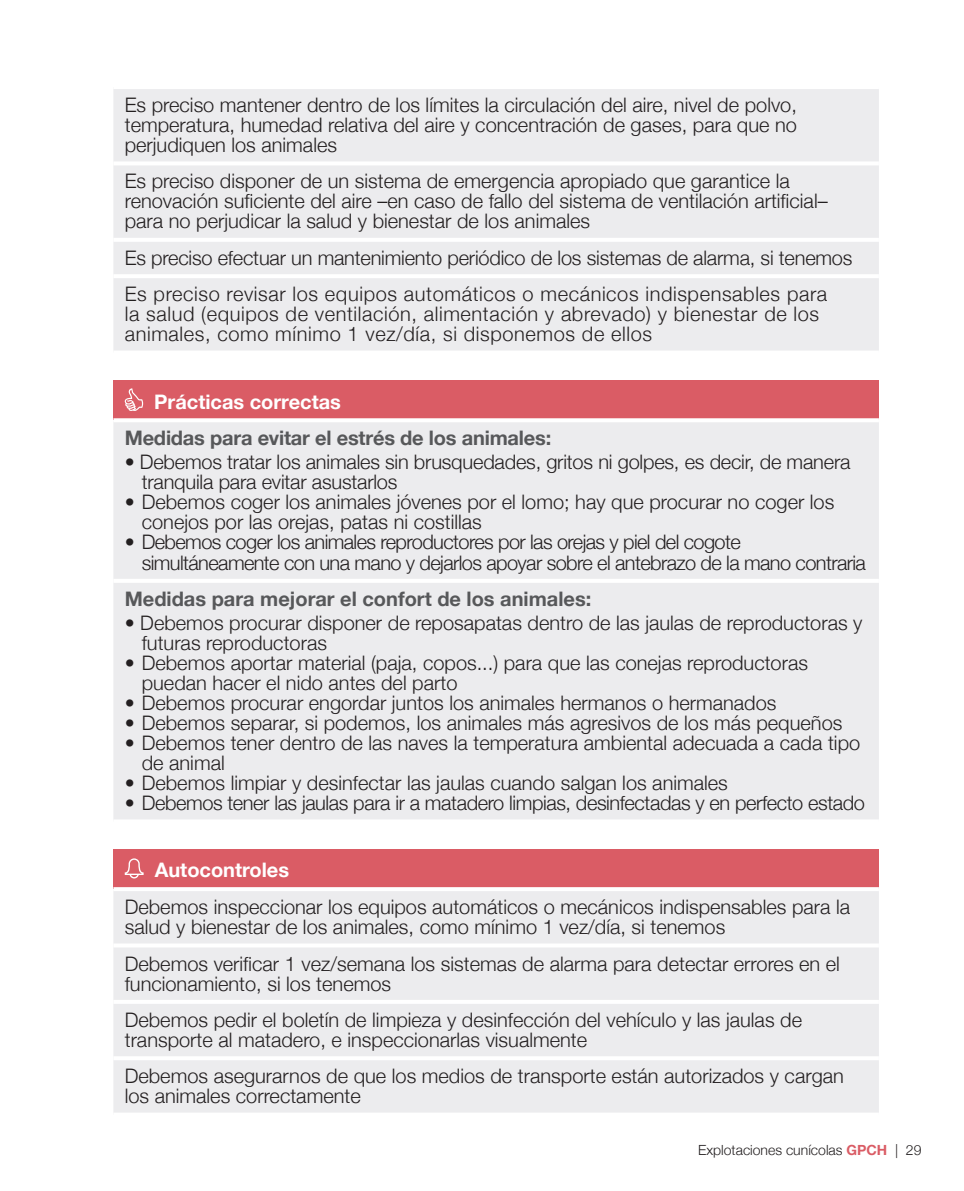
<style>
.page{position:relative;width:964px;height:1191px;background:#fff}
.page>*{position:absolute;margin:0;border:0;box-sizing:border-box;transform-origin:0 0}
.t1{font:300 20px/20px "Helvetica Neue";color:#231f20}
.t2{font:300 20px/20px "Helvetica Neue";letter-spacing:-.03em;color:#231f20}
.t3{font:300 20px/20px "Helvetica Neue";letter-spacing:.03em;color:#231f20}
.t4{font:700 20px "Helvetica Neue";color:#57585a}
.t5{font:300 20px "Helvetica Neue";letter-spacing:-.02em;color:#231f20}
.t6{font:700 20px "Helvetica Neue";color:#fff}
.t7{font:300 14px "Helvetica Neue";color:#231f20}
.s1{font-weight:700;color:#da5c65}
</style>
<div class="page">
<div style="left:113px;top:89px;width:766px;height:261px;background:#ececee"></div>
<hr style="left:113px;top:161px;width:766px;height:4px;background:#fff">
<hr style="left:113px;top:238px;width:766px;height:4px;background:#fff">
<hr style="left:113px;top:274px;width:766px;height:4px;background:#fff">
<div style="left:113px;top:380px;width:766px;height:40px;background:#da5c65"></div>
<div style="left:113px;top:422px;width:766px;height:397px;background:#ececee"></div>
<svg style="left:113px;top:418px;width:766px;height:2px;background:#f9e8e9"></svg>
<hr style="left:113px;top:579px;width:766px;height:4px;background:#fff">
<svg style="left:125px;top:388px;width:18px;height:23px"></svg>
<div style="left:113px;top:849px;width:766px;height:40px;background:#da5c65"></div>
<div style="left:113px;top:891px;width:766px;height:221px;background:#ececee"></div>
<svg style="left:113px;top:887px;width:766px;height:2px;background:#fbf2f3"></svg>
<hr style="left:113px;top:943px;width:766px;height:4px;background:#fff">
<hr style="left:113px;top:1000px;width:766px;height:4px;background:#fff">
<hr style="left:113px;top:1056px;width:766px;height:4px;background:#fff">
<svg style="left:125px;top:858px;width:19px;height:20px"></svg>
<p class="t1" style="left:125px;top:95px;width:674px;text-align:justify">Es preciso mantener dentro de los límites la circulación del aire, nivel de polvo, temperatura, humedad relativa del aire y concentración de gases, para que no perjudiquen los animales</p>
<p class="t1" style="left:125px;top:171px;width:704px">Es preciso disponer de un sistema de emergencia apropiado que garantice la renovación suficiente del aire –en caso de fallo del sistema de ventilación artificial– para no perjudicar la salud y bienestar de los animales</p>
<p class="t1" style="left:125px;top:239px;width:729px;line-height:36.4px">Es preciso efectuar un mantenimiento periódico de los sistemas de alarma, si tenemos<br>Es preciso revisar los equipos automáticos o mecánicos indispensables para</p>
<p class="t3" style="left:125px;top:304px;width:696px">la salud (equipos de ventilación, alimentación y abrevado) y bienestar de los animales, como mínimo 1 vez/día, si disponemos de ellos</p>
<p class="t6" style="left:154px;top:389px;width:188px">Prácticas correctas</p>
<p class="t4" style="left:125px;top:426px;width:428px">Medidas para evitar el estrés de los animales:</p>
<p class="t1" style="left:142px;top:452px;width:710px;text-indent:-17px">• Debemos tratar los animales sin brusquedades, gritos ni golpes, es decir, de manera tranquila para evitar asustarlos</p>
<p class="t1" style="left:142px;top:492px;width:694px;text-indent:-17px">• Debemos coger los animales jóvenes por el lomo; hay que procurar no coger los conejos por las orejas, patas ni costillas</p>
<p class="t2" style="left:142px;top:532px;width:726px;text-indent:-17px">• Debemos coger los animales reproductores por las orejas y piel del cogote simultáneamente con una mano y dejarlos apoyar sobre el antebrazo de la mano contraria</p>
<p class="t4" style="left:125px;top:586px;width:468px">Medidas para mejorar el confort de los animales:</p>
<p class="t1" style="left:142px;top:612px;width:722px;text-indent:-17px">• Debemos procurar disponer de reposapatas dentro de las jaulas de reproductoras y futuras reproductoras</p>
<p class="t1" style="left:142px;top:652px;width:668px;text-indent:-17px">• Debemos aportar material (paja, copos...) para que las conejas reproductoras puedan hacer el nido antes del parto</p>
<p class="t1" style="left:125px;top:692px;width:653px">• Debemos procurar engordar juntos los animales hermanos o hermanados</p>
<p class="t1" style="left:125px;top:712px;width:719px">• Debemos separar, si podemos, los animales más agresivos de los más pequeños</p>
<p class="t1" style="left:142px;top:732px;width:720px;text-indent:-17px">• Debemos tener dentro de las naves la temperatura ambiental adecuada a cada tipo de animal</p>
<p class="t1" style="left:125px;top:772px;width:605px">• Debemos limpiar y desinfectar las jaulas cuando salgan los animales</p>
<p class="t5" style="left:125px;top:790px;width:742px">• Debemos tener las jaulas para ir a matadero limpias, desinfectadas y en perfecto estado</p>
<p class="t6" style="left:155px;top:857px;width:136px">Autocontroles</p>
<p class="t1" style="left:125px;top:896px;width:727px">Debemos inspeccionar los equipos automáticos o mecánicos indispensables para la salud y bienestar de los animales, como mínimo 1 vez/día, si tenemos</p>
<p class="t1" style="left:125px;top:953px;width:717px">Debemos verificar 1 vez/semana los sistemas de alarma para detectar errores en el funcionamiento, si los tenemos</p>
<p class="t1" style="left:125px;top:1009px;width:679px">Debemos pedir el boletín de limpieza y desinfección del vehículo y las jaulas de transporte al matadero, e inspeccionarlas visualmente</p>
<p class="t1" style="left:125px;top:1065px;width:721px">Debemos asegurarnos de que los medios de transporte están autorizados y cargan los animales correctamente</p>
<p class="t7" style="left:698px;top:1141px;width:225px">Explotaciones cunícolas <span class="s1">GPCH</span> | 29</p>
</div>
